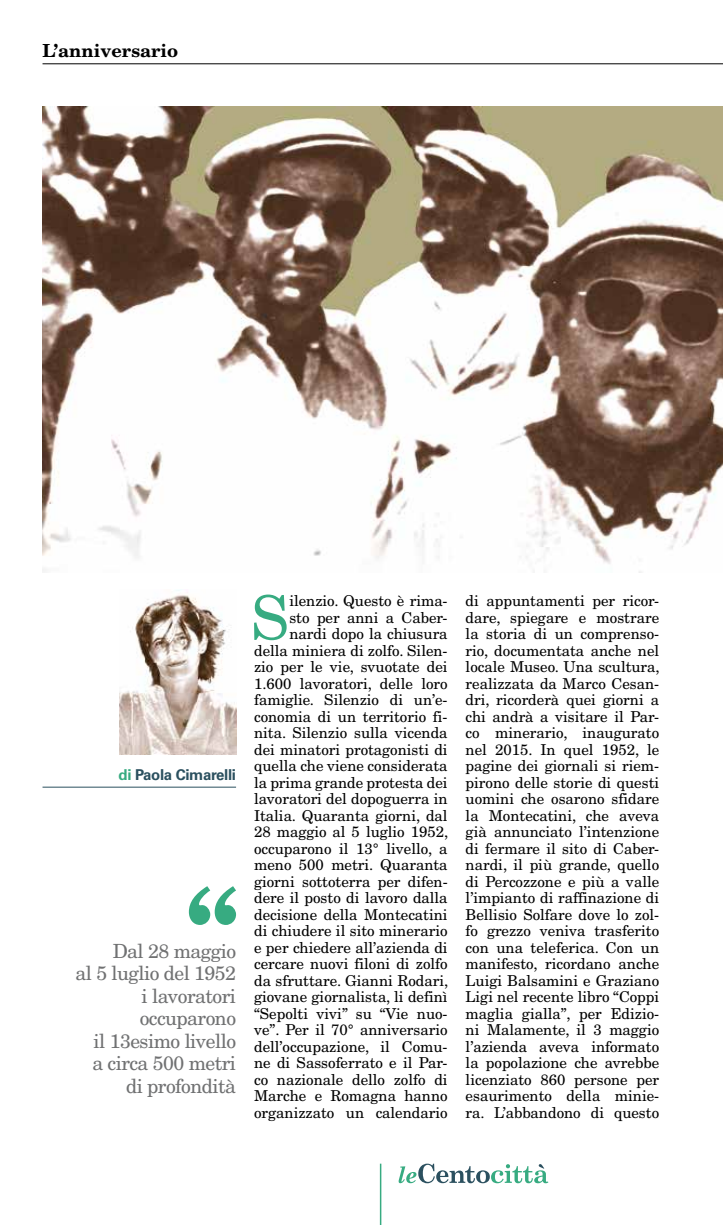
<style>
.page{position:relative;width:723px;height:1225px;background:#fff}
.page>*{position:absolute;margin:0;border:0;box-sizing:border-box;transform-origin:0 0}
.t1{font:60.75px "New Century Schlbk";color:#37ab81}
.t2{font:19.5px/22.5px "New Century Schlbk";letter-spacing:-.025em;color:#707172;text-align:right}
.t3{font:700 18px "New Century Schlbk";color:#000}
.t4{font:15px/16.5px "New Century Schlbk";color:#000;text-align:right}
.t5{font:700 15px "Univers";letter-spacing:-.02em;color:#2b505f}
.s1{color:#37ab81}
</style>
<div class="page">
<hr style="left:43px;top:63px;width:680px;height:1px;background:#000">
<hr style="left:380px;top:1163px;width:1px;height:62px;background:#37ab81">
<svg style="left:399px;top:1163px;width:149px;height:20px"></svg>
<img style="left:119px;top:590px;width:117px;height:164px">
<hr style="left:43px;top:787px;width:193px;height:1px;background:#2b505f">
<img style="left:43px;top:106px;width:680px;height:466px">
<svg style="left:189px;top:886px;width:47px;height:39px"></svg>
<p class="t3" style="left:43px;top:40px;width:137px">L’anniversario</p>
<p class="t5" style="left:118px;top:766px;width:119px"><span class="s1">di</span> Paola Cimarelli</p>
<h2 class="t2" style="left:76px;top:939px;width:162px">Dal 28 maggio<br>al 5 luglio del 1952 i lavoratori occuparono<br>il 13esimo livello<br>a circa 500 metri di profondità</h2>
<h1 class="t1" style="left:251px;top:580px;width:40px">S</h1>
<p class="t4" style="left:254px;top:592px;width:196px">ilenzio. Questo è rima-<br>sto per anni a Caber&shy;nardi dopo la chiusura della miniera di zolfo. Silen&shy;zio per le vie, svuotate dei<br>1.600 lavoratori, delle loro famiglie. Silenzio di un’e&shy;conomia di un territorio fi&shy;nita. Silenzio sulla vicenda dei minatori protagonisti di quella che viene considerata la prima grande protesta dei lavoratori del dopoguerra in<br>Italia. Quaranta giorni, dal<br>28 maggio al 5 luglio 1952, occuparono il 13° livello, a meno 500 metri. Quaranta giorni sottoterra per difen&shy;dere il posto di lavoro dalla decisione della Montecatini di chiudere il sito minerario e per chiedere all’azienda di cercare nuovi filoni di zolfo da sfruttare. Gianni Rodari, giovane giornalista, li definì “Sepolti vivi” su “Vie nuo&shy;ve”. Per il 70° anniversario dell’occupazione, il Comu&shy;ne di Sassoferrato e il Par&shy;co nazionale dello zolfo di<br>Marche e Romagna hanno organizzato un calendario</p>
<p class="t4" style="left:466px;top:592px;width:196px;text-align:justify">di appuntamenti per ricor&shy;dare, spiegare e mostrare la storia di un comprenso&shy;rio, documentata anche nel locale Museo. Una scultura, realizzata da Marco Cesan&shy;dri, ricorderà quei giorni a chi andrà a visitare il Par&shy;co minerario, inaugurato nel 2015. In quel 1952, le pagine dei giornali si riem&shy;pirono delle storie di questi uomini che osarono sfidare la Montecatini, che aveva già annunciato l’intenzione di fermare il sito di Caber&shy;nardi, il più grande, quello di Percozzone e più a valle l’impianto di raffinazione di Bellisio Solfare dove lo zol&shy;fo grezzo veniva trasferito con una teleferica. Con un manifesto, ricordano anche Luigi Balsamini e Graziano Ligi nel recente libro “Coppi maglia gialla”, per Edizio&shy;ni Malamente, il 3 maggio l’azienda aveva informato la popolazione che avrebbe licenziato 860 persone per esaurimento della minie&shy;ra. L’abbandono di questo</p>
</div>
